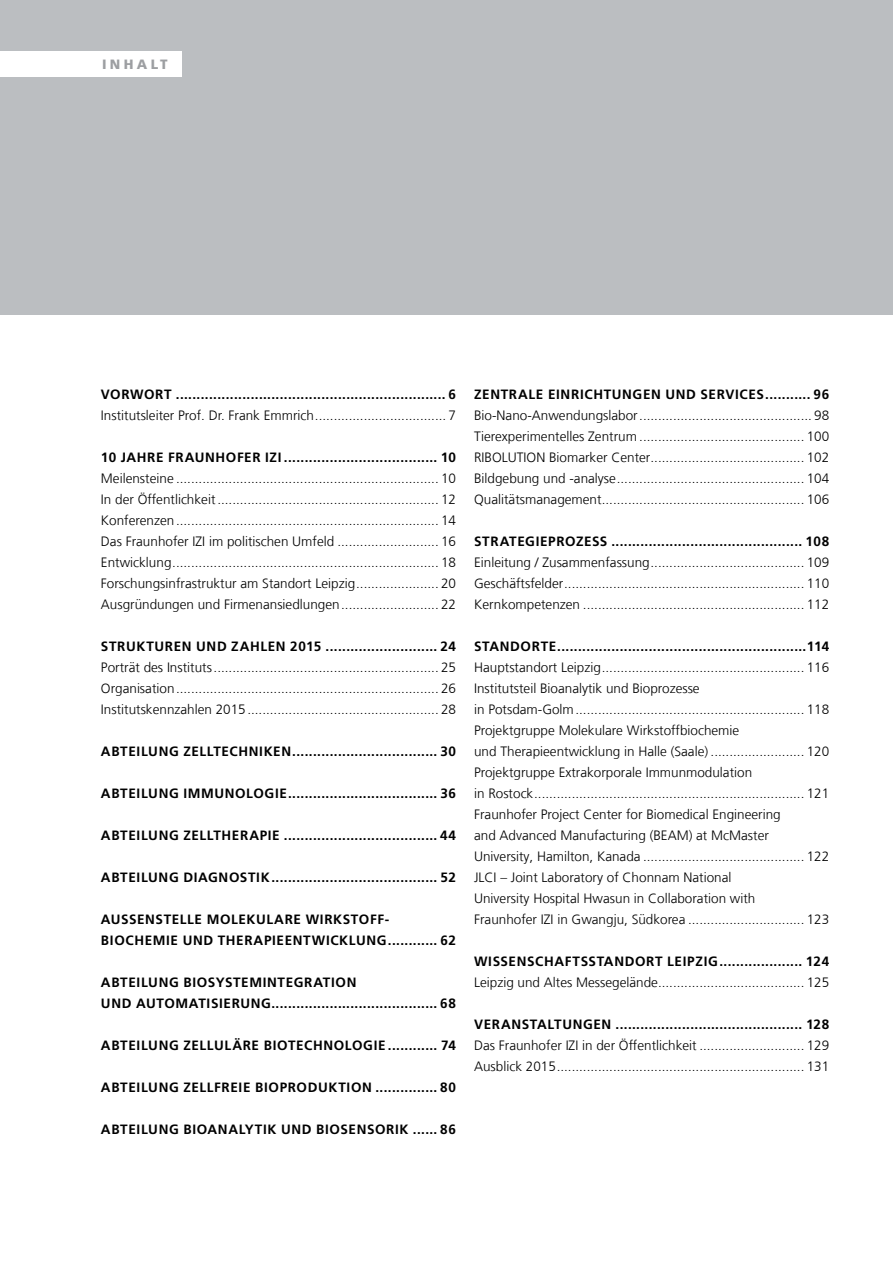
<style>
.page{position:relative;width:893px;height:1263px;background:#fff}
.page>*{position:absolute;margin:0;border:0;box-sizing:border-box;transform-origin:0 0}
.t1{font:300 13.5px/21px "Frutiger LT Com";color:#000;text-align:justify}
.t2{font:700 13.5px/21px "Frutiger LT Com";letter-spacing:.045em;color:#000}
.t3{font:900 13.5px "Frutiger LT Com";letter-spacing:.25em;color:#9d9fa2}
</style>
<div class="page">
<div style="left:0;top:0;width:893px;height:315px;background:#bbbec1"></div>
<div style="left:0;top:51px;width:182px;height:26px;background:#fff"></div>
<p class="t3" style="left:102px;top:56px;width:67px">INHALT</p>
<p class="t2" style="left:101px;top:383px;width:357px">VORWORT ................................................................. 6</p>
<p class="t1" style="left:101px;top:405px;width:357px">Institutsleiter Prof. Dr. Frank Emmrich................................... 7</p>
<p class="t2" style="left:101px;top:446px;width:357px">10 JAHRE FRAUNHOFER IZI ..................................... 10</p>
<p class="t1" style="left:101px;top:468px;width:357px">Meilensteine ...................................................................... 10<br>In der Öffentlichkeit........................................................... 12<br>Konferenzen...................................................................... 14<br>Das Fraunhofer IZI im politischen Umfeld ........................... 16<br>Entwicklung....................................................................... 18<br>Forschungsinfrastruktur am Standort Leipzig...................... 20<br>Ausgründungen und Firmenansiedlungen.......................... 22</p>
<p class="t2" style="left:101px;top:636px;width:357px">STRUKTUREN UND ZAHLEN 2015 ........................... 24</p>
<p class="t1" style="left:101px;top:657px;width:357px">Porträt des Instituts............................................................ 25<br>Organisation...................................................................... 26<br>Institutskennzahlen 2015................................................... 28</p>
<p class="t2" style="left:101px;top:741px;width:357px">ABTEILUNG ZELLTECHNIKEN................................... 30</p>
<p class="t2" style="left:101px;top:783px;width:357px">ABTEILUNG IMMUNOLOGIE.................................... 36</p>
<p class="t2" style="left:101px;top:825px;width:357px">ABTEILUNG ZELLTHERAPIE ..................................... 44</p>
<p class="t2" style="left:101px;top:867px;width:357px">ABTEILUNG DIAGNOSTIK........................................ 52</p>
<p class="t2" style="left:101px;top:909px;width:357px">AUSSENSTELLE MOLEKULARE WIRKSTOFF-<br>BIOCHEMIE UND THERAPIEENTWICKLUNG............ 62</p>
<p class="t2" style="left:101px;top:972px;width:357px">ABTEILUNG BIOSYSTEMINTEGRATION<br>UND AUTOMATISIERUNG........................................ 68</p>
<p class="t2" style="left:101px;top:1035px;width:357px">ABTEILUNG ZELLULÄRE BIOTECHNOLOGIE ............ 74</p>
<p class="t2" style="left:101px;top:1077px;width:357px">ABTEILUNG ZELLFREIE BIOPRODUKTION ............... 80</p>
<p class="t2" style="left:101px;top:1119px;width:357px">ABTEILUNG BIOANALYTIK UND BIOSENSORIK ...... 86</p>
<p class="t2" style="left:474px;top:384px;width:357px">ZENTRALE EINRICHTUNGEN UND SERVICES........... 96</p>
<p class="t1" style="left:474px;top:405px;width:357px">Bio-Nano-Anwendungslabor.............................................. 98<br>Tierexperimentelles Zentrum ............................................ 100<br>RIBOLUTION Biomarker Center......................................... 102<br>Bildgebung und -analyse.................................................. 104<br>Qualitätsmanagement...................................................... 106</p>
<p class="t2" style="left:474px;top:531px;width:357px">STRATEGIEPROZESS .............................................. 108</p>
<p class="t1" style="left:474px;top:552px;width:357px">Einleitung / Zusammenfassung......................................... 109<br>Geschäftsfelder................................................................ 110<br>Kernkompetenzen ........................................................... 112</p>
<p class="t2" style="left:474px;top:636px;width:357px">STANDORTE............................................................114</p>
<p class="t1" style="left:474px;top:657px;width:357px;text-align:left">Hauptstandort Leipzig...................................................... 116<br>Institutsteil Bioanalytik und Bioprozesse<br>in Potsdam-Golm............................................................. 118<br>Projektgruppe Molekulare Wirkstoffbiochemie<br>und Therapieentwicklung in Halle (Saale) ......................... 120<br>Projektgruppe Extrakorporale Immunmodulation<br>in Rostock........................................................................ 121<br>Fraunhofer Project Center for Biomedical Engineering<br>and Advanced Manufacturing (BEAM) at McMaster University, Hamilton, Kanada ........................................... 122<br>JLCI – Joint Laboratory of Chonnam National<br>University Hospital Hwasun in Collaboration with<br>Fraunhofer IZI in Gwangju, Südkorea ............................... 123</p>
<p class="t2" style="left:474px;top:951px;width:357px">WISSENSCHAFTSSTANDORT LEIPZIG.................... 124</p>
<p class="t1" style="left:474px;top:972px;width:357px">Leipzig und Altes Messegelände....................................... 125</p>
<p class="t2" style="left:474px;top:1014px;width:357px">VERANSTALTUNGEN ............................................. 128</p>
<p class="t1" style="left:474px;top:1035px;width:357px">Das Fraunhofer IZI in der Öffentlichkeit ............................ 129<br>Ausblick 2015.................................................................. 131</p>
</div>
